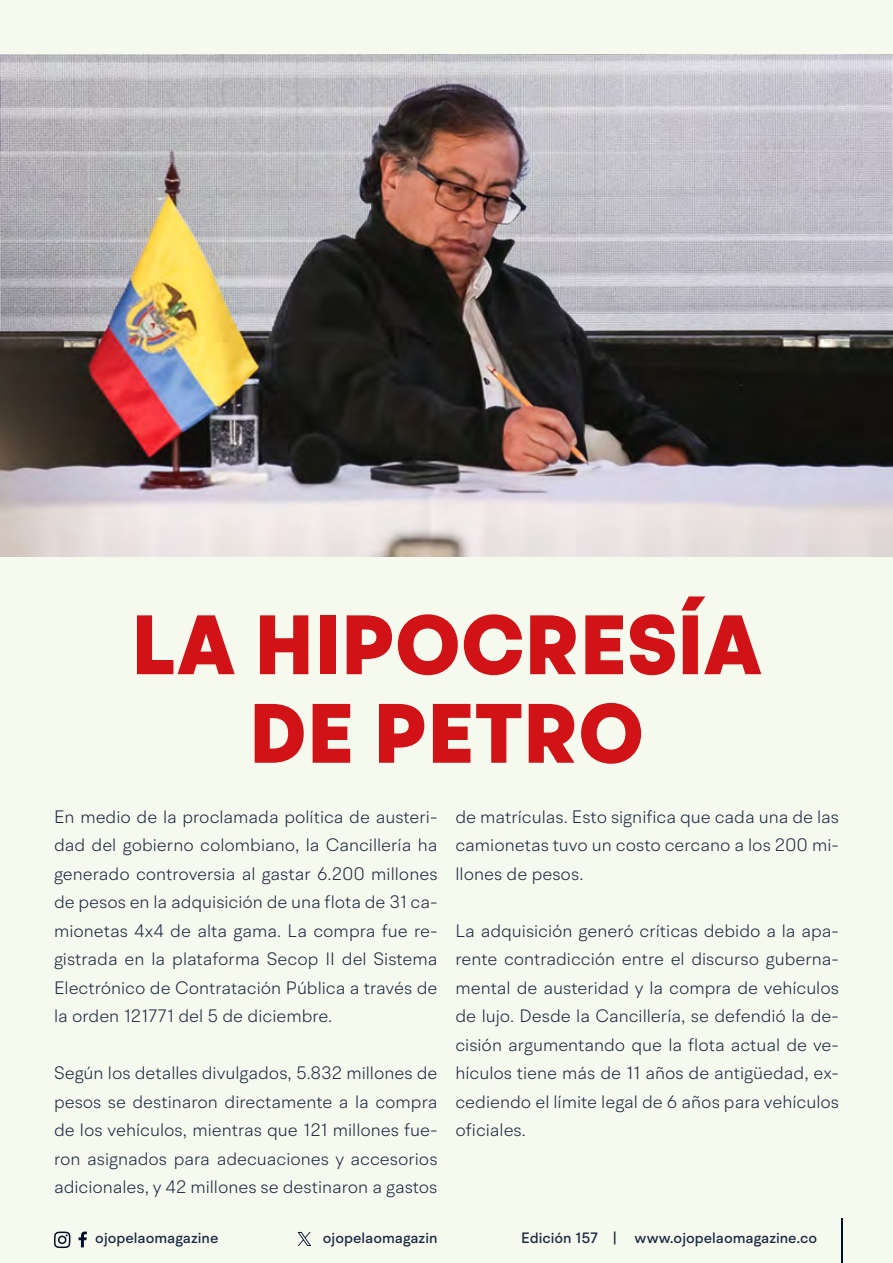
<style>
.page{position:relative;width:893px;height:1263px;background:#f6f9ee}
.page>*{position:absolute;margin:0;border:0;box-sizing:border-box;transform-origin:0 0}
.t1{font:900 84px/88.5px "BR Hendrix";letter-spacing:.005em;color:#d11217;text-align:center}
.t2{font:300 18px/28.5px "BR Hendrix";color:#1b2943;text-align:justify}
.t3{font:500 15px "BR Hendrix";color:#1b2943}
</style>
<div class="page">
<svg style="left:79px;top:1231px;width:8px;height:16px"></svg>
<svg style="left:54px;top:1231px;width:17px;height:17px"></svg>
<hr style="left:841px;top:1219px;width:1px;height:44px;background:#000f2b">
<svg style="left:298px;top:1232px;width:13px;height:14px"></svg>
<img style="left:0;top:54px;width:893px;height:502px">
<h1 class="t1" style="left:131px;top:603px;width:632px">LA HIPOCRESÍA<br>DE PETRO</h1>
<p class="t2" style="left:54px;top:802px;width:385px">En medio de la proclamada política de austeri&shy;dad del gobierno colombiano, la Cancillería ha generado controversia al gastar 6.200 millones de pesos en la adquisición de una flota de 31 ca&shy;mionetas 4x4 de alta gama. La compra fue re&shy;gistrada en la plataforma Secop II del Sistema Electrónico de Contratación Pública a través de la orden 121771 del 5 de diciembre.</p>
<p class="t2" style="left:54px;top:1058px;width:385px">Según los detalles divulgados, 5.832 millones de pesos se destinaron directamente a la compra de los vehículos, mientras que 121 millones fue&shy;ron asignados para adecuaciones y accesorios adicionales, y 42 millones se destinaron a gastos</p>
<p class="t2" style="left:455px;top:802px;width:385px">de matrículas. Esto significa que cada una de las camionetas tuvo un costo cercano a los 200 mi&shy;llones de pesos.</p>
<p class="t2" style="left:455px;top:916px;width:385px">La adquisición generó críticas debido a la apa&shy;rente contradicción entre el discurso guberna&shy;mental de austeridad y la compra de vehículos de lujo. Desde la Cancillería, se defendió la de&shy;cisión argumentando que la flota actual de ve&shy;hículos tiene más de 11 años de antigüedad, ex&shy;cediendo el límite legal de 6 años para vehículos oficiales.</p>
<p class="t3" style="left:95px;top:1229px;width:125px">ojopelaomagazine</p>
<p class="t3" style="left:323px;top:1229px;width:116px">ojopelaomagazin</p>
<p class="t3" style="left:521px;top:1229px;width:297px">Edición 157 | www.ojopelaomagazine.co</p>
</div>
